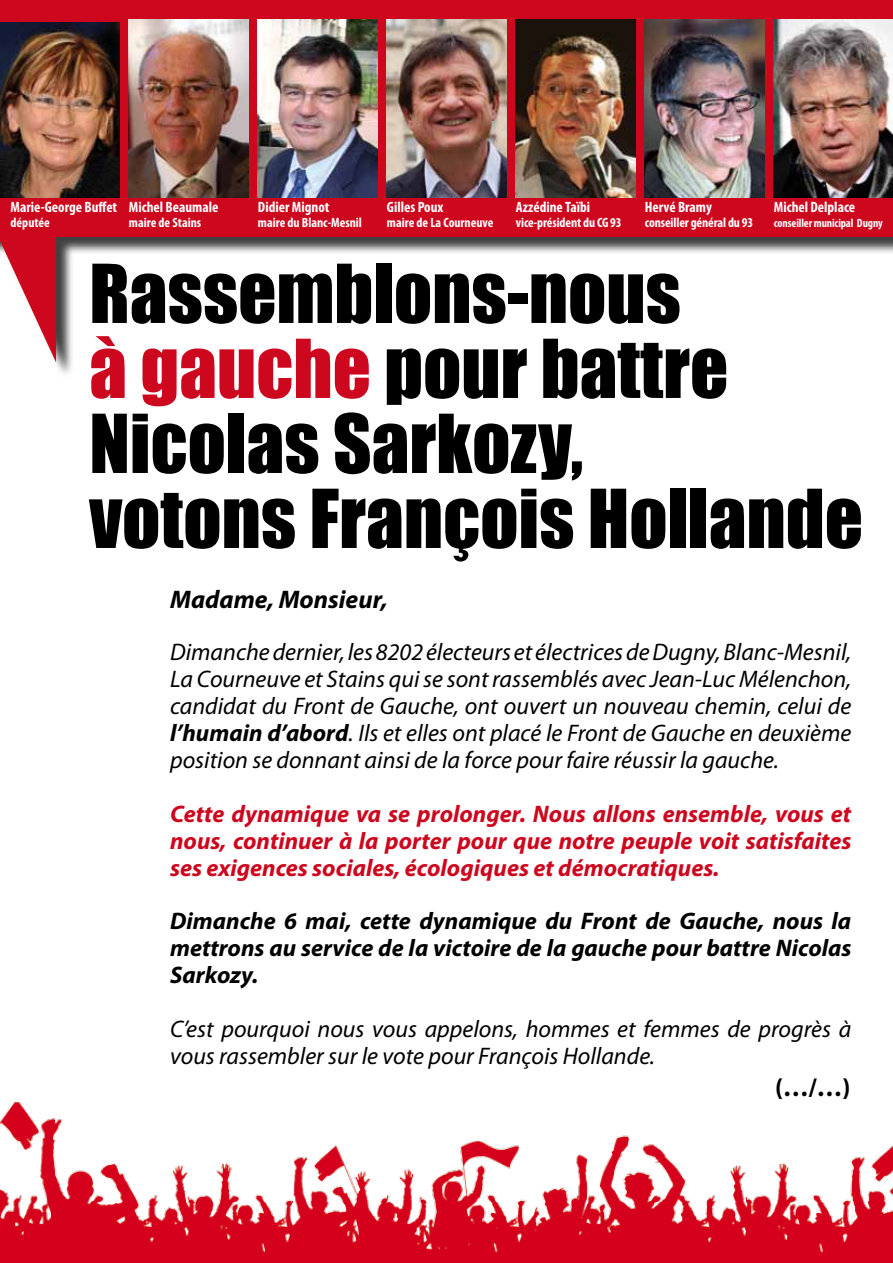
<style>
.page{position:relative;width:893px;height:1263px;background:#fff}
.page>*{position:absolute;margin:0;border:0;box-sizing:border-box;transform-origin:0 0}
.t1{font:75px/75px "Impact";color:#000}
.t2{font:italic 700 25.5px "Myriad Pro";color:#000}
.t3{font:700 25.5px "Myriad Pro";color:#000}
.t4{font:italic 24px/27px "Myriad Pro";color:#000;text-align:justify}
.t5{font:italic 700 24px/27px "Myriad Pro";color:#cd071e;text-align:justify}
.t6{font:italic 700 24px/27px "Myriad Pro";color:#000;text-align:justify}
.t7{font:700 condensed 15px "Myriad Pro";color:#fff}
.t8{font:700 condensed 13.5px "Myriad Pro";color:#fff}
.t9{font:700 condensed 12px "Myriad Pro";letter-spacing:-.01em;color:#fff}
.s1{color:#cd071e}
.s2{font-weight:700}
</style>
<div class="page">
<div style="left:0;top:0;width:893px;height:380px;background:#000;opacity:.75"></div>
<svg style="left:56px;top:21px;width:837px;height:216px;background:#b31b2b"></svg>
<svg style="left:0;top:198px;width:56px;height:164px"></svg>
<img style="left:0;top:1103px;width:893px;height:160px">
<img style="left:0;top:21px;width:119px;height:177px">
<div style="left:0;top:0;width:893px;height:21px;background:#cd071e"></div>
<img style="left:129px;top:19px;width:119px;height:179px">
<img style="left:258px;top:19px;width:119px;height:179px">
<img style="left:387px;top:19px;width:119px;height:179px">
<img style="left:516px;top:19px;width:119px;height:179px">
<img style="left:774px;top:19px;width:119px;height:179px">
<img style="left:645px;top:19px;width:119px;height:179px">
<p class="t7" style="left:11px;top:198px;width:108px">Marie-George Buffet</p>
<p class="t8" style="left:11px;top:214px;width:41px">députée</p>
<p class="t7" style="left:129px;top:198px;width:91px">Michel Beaumale</p>
<p class="t8" style="left:129px;top:214px;width:74px">maire de Stains</p>
<p class="t7" style="left:258px;top:198px;width:73px">Didier Mignot</p>
<p class="t8" style="left:258px;top:214px;width:106px">maire du Blanc-Mesnil</p>
<p class="t7" style="left:387px;top:198px;width:58px">Gilles Poux</p>
<p class="t8" style="left:387px;top:214px;width:108px">maire de La Courneuve</p>
<p class="t7" style="left:516px;top:198px;width:76px">Azzédine Taïbi</p>
<p class="t8" style="left:516px;top:214px;width:107px">vice-président du CG 93</p>
<p class="t7" style="left:645px;top:198px;width:68px">Hervé Bramy</p>
<p class="t8" style="left:645px;top:214px;width:110px">conseiller général du 93</p>
<p class="t7" style="left:774px;top:198px;width:83px">Michel Delplace</p>
<p class="t9" style="left:774px;top:216px;width:110px">conseiller municipal Dugny</p>
<h1 class="t1" style="left:89px;top:255px;width:775px">Rassemblons-nous<br><span class="s1">à gauche</span> pour battre<br>Nicolas Sarkozy,<br>votons François Hollande</h1>
<p class="t2" style="left:170px;top:582px;width:219px">Madame, Monsieur,</p>
<p class="t4" style="left:170px;top:638px;width:683px">Dimanche dernier, les 8202 électeurs et électrices de Dugny, Blanc-Mesnil, La Courneuve et Stains qui se sont rassemblés avec Jean-Luc Mélenchon, candidat du Front de Gauche, ont ouvert un nouveau chemin, celui de <span class="s2">l’humain d’abord</span>. Ils et elles ont placé le Front de Gauche en deuxième position se donnant ainsi de la force pour faire réussir la gauche.</p>
<p class="t5" style="left:170px;top:799px;width:683px">Cette dynamique va se prolonger. Nous allons ensemble, vous et nous, continuer à la porter pour que notre peuple voit satisfaites ses exigences sociales, écologiques et démocratiques.</p>
<p class="t6" style="left:170px;top:907px;width:683px">Dimanche 6 mai, cette dynamique du Front de Gauche, nous la mettrons au service de la victoire de la gauche pour battre Nicolas Sarkozy.</p>
<p class="t4" style="left:170px;top:1015px;width:683px">C’est pourquoi nous vous appelons, hommes et femmes de progrès à vous rassembler sur le vote pour François Hollande.</p>
<p class="t3" style="left:775px;top:1071px;width:77px">(…/…)</p>
</div>
